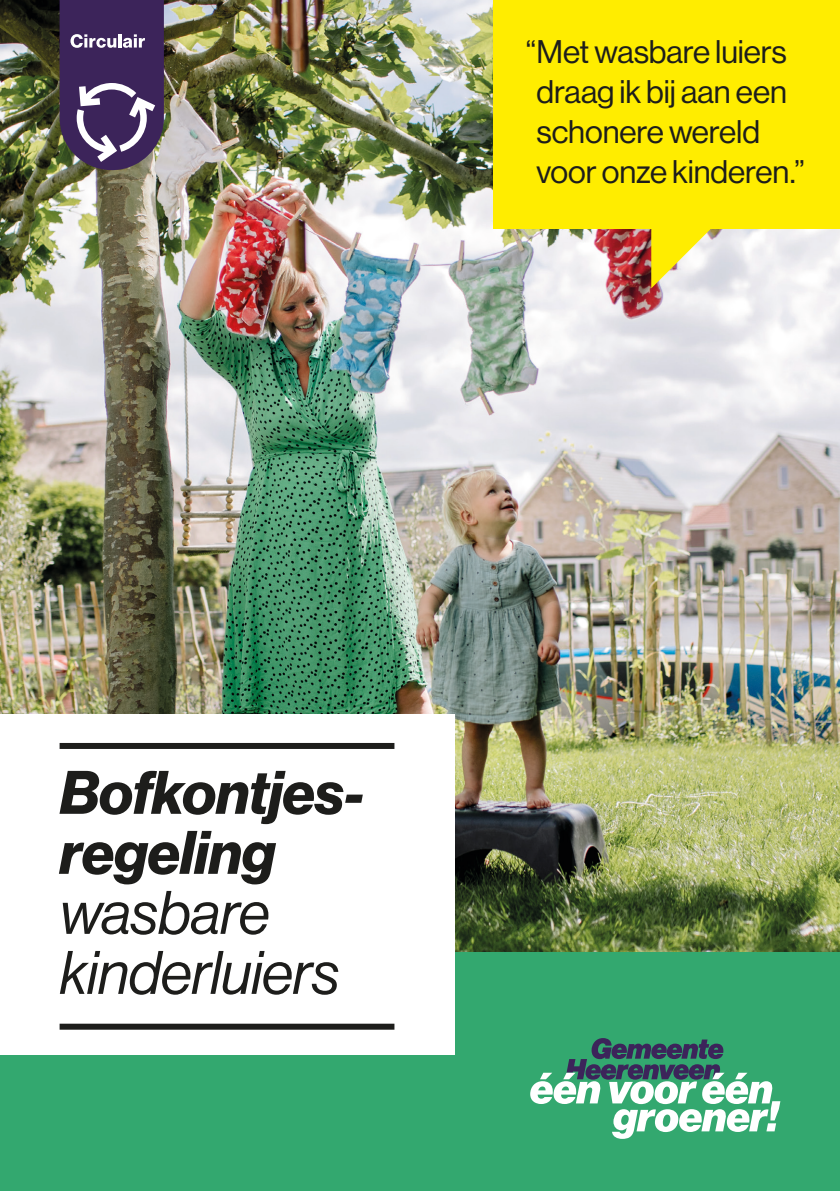
<style>
.page{position:relative;width:840px;height:1191px;background:#fff}
.page>*{position:absolute;margin:0;border:0;box-sizing:border-box;transform-origin:0 0}
.t1{font:60px/60px "N Haas Grotesk DS Pro 76 Bd It";letter-spacing:-.005em;color:#1d1d1b}
.t2{font:60px/60px "N Haas Grotesk DS Pro 56 It";letter-spacing:-.005em;color:#1d1d1b}
.t3{font:32px/40px "N Haas Grotesk DS Pro 55 Rg";letter-spacing:-.005em;color:#1d1d1b}
</style>
<div class="page">
<img style="left:0;top:0;width:839px;height:952px">
<div style="left:0;top:952px;width:839px;height:239px;background:#33a86f"></div>
<svg style="left:530px;top:1038px;width:250px;height:100px"></svg>
<svg style="left:60px;top:0;width:104px;height:170px;background:#58446e"></svg>
<div style="left:493px;top:0;width:346px;height:229px;background:#ffed00"></div>
<svg style="left:651px;top:229px;width:59px;height:59px"></svg>
<div style="left:0;top:714px;width:454px;height:340px;background:#fff"></div>
<div style="left:60px;top:743px;width:334px;height:6px;background:#1d1d1b"></div>
<div style="left:60px;top:1023px;width:334px;height:6px;background:#1d1d1b"></div>
<p class="t3" style="left:536px;top:32px;width:269px;text-indent:-11px">“Met wasbare luiers draag ik bij aan een schonere wereld voor onze kinderen.”</p>
<h1 class="t1" style="left:60px;top:763px;width:306px">Bofkontjes&shy;regeling</h1>
<h1 class="t2" style="left:60px;top:883px;width:281px">wasbare kinderluiers</h1>
</div>
